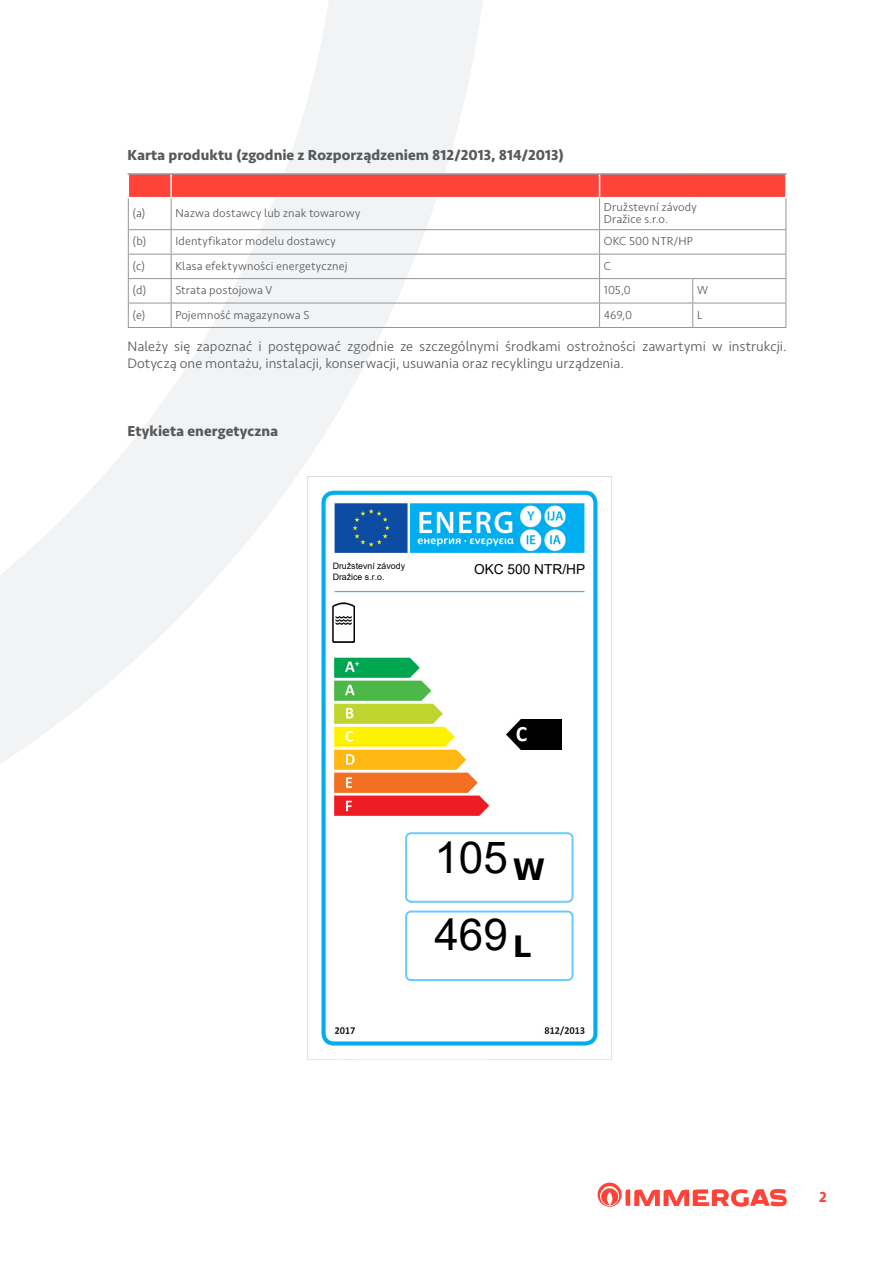
<style>
.page{position:relative;width:893px;height:1263px;background:#fff}
.page>*{position:absolute;margin:0;border:0;box-sizing:border-box;transform-origin:0 0}
.t1{font:44.1px "Arial";color:#000}
.t2{font:700 29.4px "DejaVu Sans";color:#000}
.PODTYTUŁ_PODROZDZIAŁ{font:700 15px "Seravek";letter-spacing:.005em;color:#57585a}
.t3{font:700 15px "Seravek";color:#ff4338}
.TREŚĆ_ZWYKŁA_BEZ_WCI{font:300 14.25px/16.5px "Seravek";color:#57585a}
.t4{font:13.65px "Arial";color:#000}
.TREŚĆ_ZWYKŁA_TABELI{font:300 12px "Seravek";letter-spacing:.01em;color:#57585a}
.t5{font:8.85px/10.8px "Arial";color:#000}
</style>
<div class="page">
<svg style="left:598px;top:1182px;width:189px;height:25px"></svg>
<svg style="left:0;top:0;width:486px;height:764px"></svg>
<hr style="left:128px;top:173px;width:43px;height:2px;background:#939598">
<hr style="left:171px;top:173px;width:429px;height:2px;background:#939598">
<hr style="left:600px;top:173px;width:93px;height:2px;background:#939598">
<hr style="left:693px;top:173px;width:94px;height:2px;background:#939598">
<svg style="left:128px;top:174px;width:658px;height:23px;background:#fb463c"></svg>
<hr style="left:785px;top:175px;width:2px;height:22px;background:#fff">
<hr style="left:128px;top:197px;width:43px;height:1px;background:#fff">
<hr style="left:171px;top:197px;width:429px;height:1px;background:#fff">
<hr style="left:128px;top:198px;width:1px;height:31px;background:#939598">
<hr style="left:171px;top:198px;width:1px;height:31px;background:#939598">
<hr style="left:599px;top:198px;width:1px;height:31px;background:#939598">
<hr style="left:785px;top:198px;width:1px;height:31px;background:#939598">
<hr style="left:128px;top:229px;width:43px;height:1px;background:#939598">
<hr style="left:171px;top:229px;width:429px;height:1px;background:#939598">
<hr style="left:600px;top:229px;width:93px;height:1px;background:#939598">
<hr style="left:693px;top:229px;width:93px;height:1px;background:#939598">
<hr style="left:128px;top:254px;width:43px;height:1px;background:#939598">
<hr style="left:171px;top:254px;width:429px;height:1px;background:#939598">
<hr style="left:600px;top:254px;width:93px;height:1px;background:#939598">
<hr style="left:693px;top:254px;width:93px;height:1px;background:#939598">
<hr style="left:128px;top:278px;width:43px;height:1px;background:#939598">
<hr style="left:171px;top:278px;width:429px;height:1px;background:#939598">
<hr style="left:600px;top:278px;width:93px;height:1px;background:#939598">
<hr style="left:693px;top:278px;width:93px;height:1px;background:#939598">
<hr style="left:128px;top:303px;width:43px;height:1px;background:#939598">
<svg style="left:128px;top:230px;width:1px;height:97px"></svg>
<hr style="left:171px;top:303px;width:429px;height:1px;background:#939598">
<svg style="left:171px;top:230px;width:1px;height:97px"></svg>
<hr style="left:600px;top:303px;width:93px;height:1px;background:#939598">
<svg style="left:599px;top:230px;width:1px;height:97px"></svg>
<hr style="left:693px;top:303px;width:93px;height:1px;background:#939598">
<svg style="left:692px;top:279px;width:1px;height:48px"></svg>
<svg style="left:785px;top:230px;width:1px;height:97px"></svg>
<hr style="left:128px;top:327px;width:43px;height:1px;background:#939598">
<hr style="left:171px;top:327px;width:429px;height:1px;background:#939598">
<hr style="left:600px;top:327px;width:93px;height:1px;background:#939598">
<hr style="left:693px;top:327px;width:93px;height:1px;background:#939598">
<div style="left:307px;top:467px;width:305px;height:602px;background:#fff"></div>
<img style="left:307px;top:477px;width:305px;height:582px">
<img style="left:333px;top:602px;width:22px;height:40px">
<div style="left:405px;top:910px;width:168px;height:71px;background:#fff;border:2px solid #6cf;border-radius:5px"></div>
<img style="left:507px;top:720px;width:54px;height:29px">
<div style="left:405px;top:832px;width:168px;height:71px;background:#fff;border:2px solid #6cf;border-radius:5px"></div>
<p class="PODTYTUŁ_PODROZDZIAŁ" style="left:128px;top:146px;width:438px">Karta produktu (zgodnie z Rozporządzeniem 812/2013, 814/2013)</p>
<p class="TREŚĆ_ZWYKŁA_TABELI" style="left:133px;top:206px;width:14px">(a)</p>
<p class="TREŚĆ_ZWYKŁA_TABELI" style="left:175px;top:206px;width:186px">Nazwa dostawcy lub znak towarowy</p>
<p class="TREŚĆ_ZWYKŁA_TABELI" style="left:604px;top:200px;width:94px">Družstevní závody</p>
<p class="TREŚĆ_ZWYKŁA_TABELI" style="left:604px;top:212px;width:66px">Dražice s.r.o.</p>
<p class="TREŚĆ_ZWYKŁA_TABELI" style="left:133px;top:234px;width:15px">(b)</p>
<p class="TREŚĆ_ZWYKŁA_TABELI" style="left:175px;top:234px;width:162px">Identyfikator modelu dostawcy</p>
<p class="TREŚĆ_ZWYKŁA_TABELI" style="left:604px;top:234px;width:91px">OKC 500 NTR/HP</p>
<p class="TREŚĆ_ZWYKŁA_TABELI" style="left:133px;top:259px;width:14px">(c)</p>
<p class="TREŚĆ_ZWYKŁA_TABELI" style="left:175px;top:259px;width:174px">Klasa efektywności energetycznej</p>
<p class="TREŚĆ_ZWYKŁA_TABELI" style="left:604px;top:259px;width:9px">C</p>
<p class="TREŚĆ_ZWYKŁA_TABELI" style="left:133px;top:283px;width:15px">(d)</p>
<p class="TREŚĆ_ZWYKŁA_TABELI" style="left:175px;top:283px;width:99px">Strata postojowa V</p>
<p class="TREŚĆ_ZWYKŁA_TABELI" style="left:604px;top:283px;width:29px">105,0</p>
<p class="TREŚĆ_ZWYKŁA_TABELI" style="left:697px;top:283px;width:13px">W</p>
<p class="TREŚĆ_ZWYKŁA_TABELI" style="left:133px;top:308px;width:14px">(e)</p>
<p class="TREŚĆ_ZWYKŁA_TABELI" style="left:175px;top:308px;width:135px">Pojemność magazynowa S</p>
<p class="TREŚĆ_ZWYKŁA_TABELI" style="left:604px;top:308px;width:30px">469,0</p>
<p class="TREŚĆ_ZWYKŁA_TABELI" style="left:697px;top:308px;width:7px">L</p>
<p class="TREŚĆ_ZWYKŁA_BEZ_WCI" style="left:128px;top:338px;width:661px">Należy się zapoznać i postępować zgodnie ze szczególnymi środkami ostrożności zawartymi w instrukcji.<br>Dotyczą one montażu, instalacji, konserwacji, usuwania oraz recyklingu urządzenia.</p>
<p class="PODTYTUŁ_PODROZDZIAŁ" style="left:128px;top:421px;width:152px">Etykieta energetyczna</p>
<p class="t5" style="left:333px;top:560px;width:74px">Družstevní závody<br>Dražice s.r.o.</p>
<p class="t4" style="left:474px;top:560px;width:113px">OKC 500 NTR/HP</p>
<p class="t1" style="left:434px;top:827px;width:112px">105 <sub>W</sub></p>
<p class="t1" style="left:434px;top:904px;width:75px">469</p>
<p class="t2" style="left:513px;top:923px;width:20px">L</p>
<p class="t3" style="left:819px;top:1188px;width:9px">2</p>
</div>
